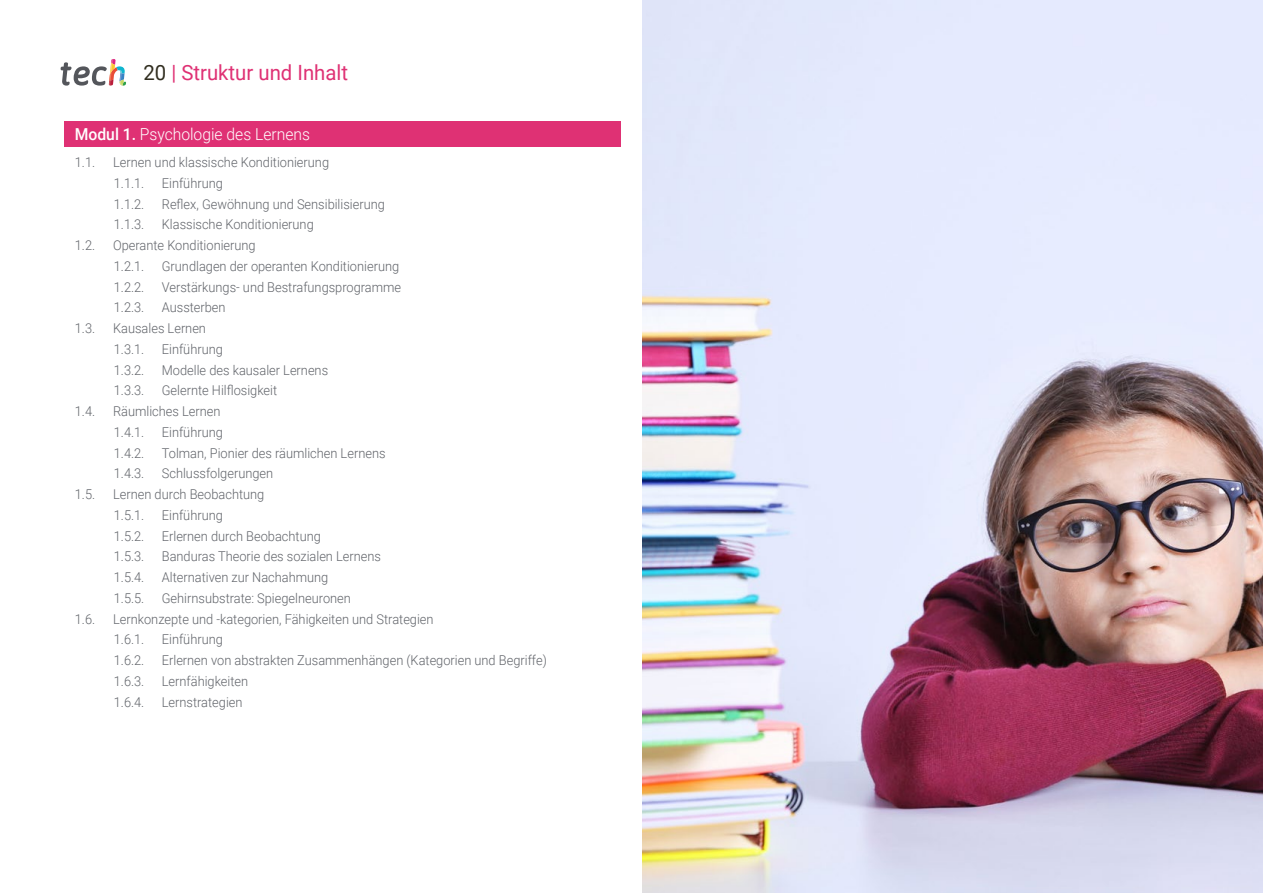
<style>
.page{position:relative;width:1263px;height:893px;background:#fff}
.page>*{position:absolute;margin:0;border:0;box-sizing:border-box;transform-origin:0 0}
.t1{font:21px "Roboto";color:#df3174}
.t2{font:300 16.5px "Roboto";color:#fff;scale:.95 1}
.t3{font:300 13.5px/20.7px "Roboto";color:#61646a;scale:.95 1}
.s1{color:#312e20}
.s2{font-weight:500}
</style>
<div class="page">
<svg style="left:61px;top:59px;width:65px;height:27px"></svg>
<div style="left:64px;top:121px;width:557px;height:25px;background:#df3174"></div>
<img style="left:642px;top:0;width:621px;height:893px">
<h1 class="t1" style="left:144px;top:57px;width:206px"><span class="s1">20</span> | Struktur und Inhalt</h1>
<p class="t2" style="left:75px;top:123px;width:249px"><span class="s2">Modul 1.</span> Psychologie des Lernens</p>
<p class="t3" style="left:75px;top:151px;width:23px">1.1.</p>
<p class="t3" style="left:113px;top:151px;width:229px">Lernen und klassische Konditionierung<br>1.1.1.</p>
<p class="t3" style="left:162px;top:172px;width:66px">Einführung</p>
<p class="t3" style="left:114px;top:193px;width:34px">1.1.2.</p>
<p class="t3" style="left:162px;top:193px;width:236px">Reflex, Gewöhnung und Sensibilisierung</p>
<p class="t3" style="left:114px;top:214px;width:34px">1.1.3.</p>
<p class="t3" style="left:162px;top:214px;width:161px">Klassische Konditionierung</p>
<p class="t3" style="left:75px;top:234px;width:23px">1.2.</p>
<p class="t3" style="left:113px;top:234px;width:152px">Operante Konditionierung<br>1.2.1.</p>
<p class="t3" style="left:162px;top:255px;width:251px">Grundlagen der operanten Konditionierung</p>
<p class="t3" style="left:114px;top:276px;width:34px">1.2.2.</p>
<p class="t3" style="left:162px;top:276px;width:253px">Verstärkungs- und Bestrafungsprogramme</p>
<p class="t3" style="left:114px;top:297px;width:34px">1.2.3.</p>
<p class="t3" style="left:162px;top:297px;width:69px">Aussterben</p>
<p class="t3" style="left:75px;top:317px;width:23px">1.3.</p>
<p class="t3" style="left:113px;top:317px;width:99px">Kausales Lernen<br>1.3.1.</p>
<p class="t3" style="left:162px;top:338px;width:66px">Einführung</p>
<p class="t3" style="left:114px;top:359px;width:34px">1.3.2.</p>
<p class="t3" style="left:162px;top:359px;width:177px">Modelle des kausaler Lernens</p>
<p class="t3" style="left:114px;top:380px;width:34px">1.3.3.</p>
<p class="t3" style="left:162px;top:380px;width:123px">Gelernte Hilflosigkeit</p>
<p class="t3" style="left:75px;top:400px;width:23px">1.4.</p>
<p class="t3" style="left:113px;top:400px;width:115px">Räumliches Lernen<br>1.4.1.</p>
<p class="t3" style="left:162px;top:421px;width:66px">Einführung</p>
<p class="t3" style="left:114px;top:442px;width:34px">1.4.2.</p>
<p class="t3" style="left:162px;top:442px;width:237px">Tolman, Pionier des räumlichen Lernens</p>
<p class="t3" style="left:114px;top:463px;width:34px">1.4.3.</p>
<p class="t3" style="left:162px;top:463px;width:119px">Schlussfolgerungen</p>
<p class="t3" style="left:75px;top:483px;width:23px">1.5.</p>
<p class="t3" style="left:113px;top:483px;width:161px">Lernen durch Beobachtung<br>1.5.1.</p>
<p class="t3" style="left:162px;top:504px;width:66px">Einführung</p>
<p class="t3" style="left:114px;top:525px;width:34px">1.5.2.</p>
<p class="t3" style="left:162px;top:525px;width:169px">Erlernen durch Beobachtung</p>
<p class="t3" style="left:114px;top:546px;width:34px">1.5.3.</p>
<p class="t3" style="left:162px;top:546px;width:232px">Banduras Theorie des sozialen Lernens</p>
<p class="t3" style="left:114px;top:566px;width:34px">1.5.4.</p>
<p class="t3" style="left:162px;top:566px;width:177px">Alternativen zur Nachahmung</p>
<p class="t3" style="left:114px;top:587px;width:34px">1.5.5.</p>
<p class="t3" style="left:162px;top:587px;width:200px">Gehirnsubstrate: Spiegelneuronen</p>
<p class="t3" style="left:75px;top:608px;width:23px">1.6.</p>
<p class="t3" style="left:113px;top:608px;width:339px">Lernkonzepte und -kategorien, Fähigkeiten und Strategien<br>1.6.1.</p>
<p class="t3" style="left:162px;top:629px;width:66px">Einführung</p>
<p class="t3" style="left:114px;top:649px;width:34px">1.6.2.</p>
<p class="t3" style="left:162px;top:649px;width:407px">Erlernen von abstrakten Zusammenhängen (Kategorien und Begriffe)</p>
<p class="t3" style="left:114px;top:670px;width:34px">1.6.3.</p>
<p class="t3" style="left:162px;top:670px;width:92px">Lernfähigkeiten</p>
<p class="t3" style="left:114px;top:691px;width:34px">1.6.4.</p>
<p class="t3" style="left:162px;top:691px;width:86px">Lernstrategien</p>
</div>
